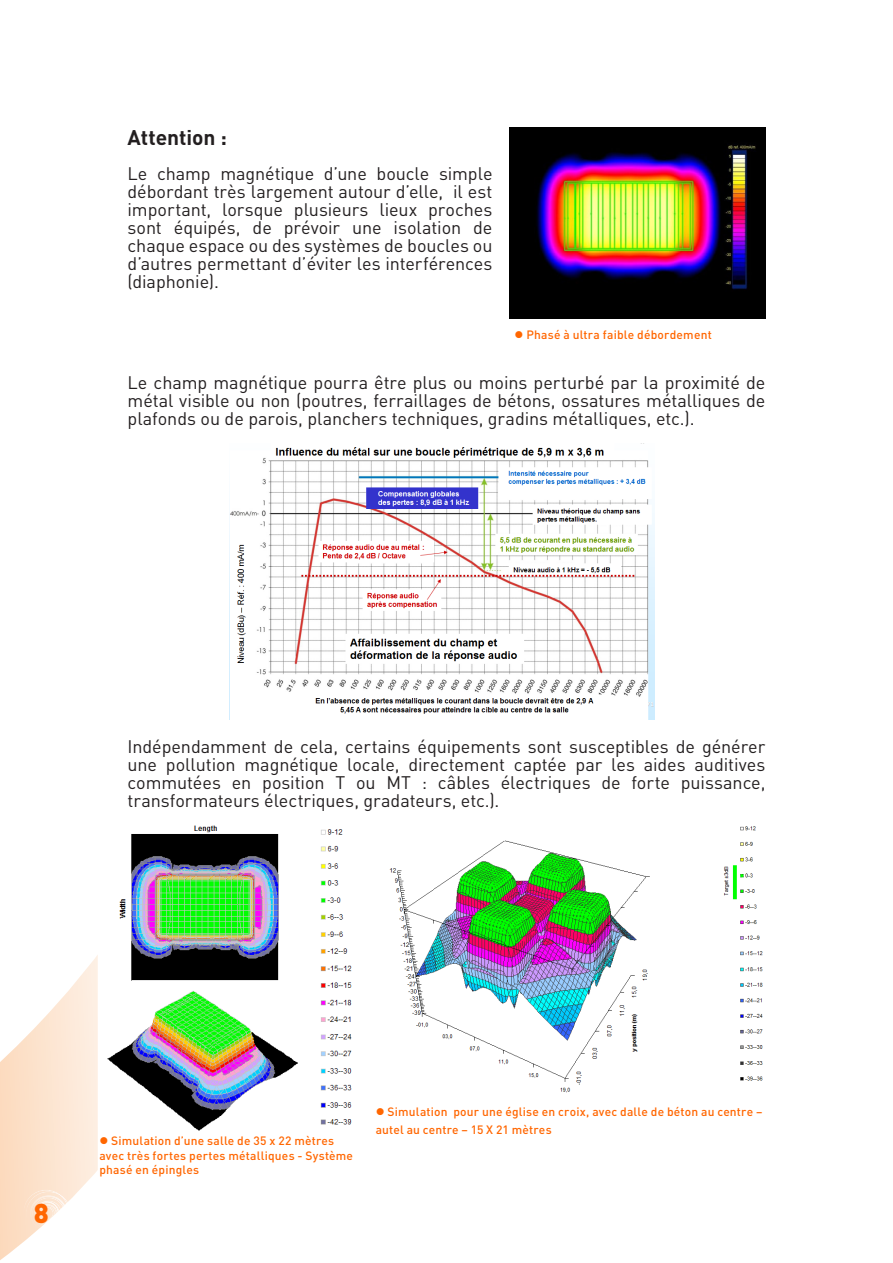
<style>
.page{position:relative;width:893px;height:1263px;background:#fff}
.page>*{position:absolute;margin:0;border:0;box-sizing:border-box;transform-origin:0 0}
.t1{font:900 27px "DIN";color:#f60}
.titre2{font:700 21px "DIN";letter-spacing:-.005em;color:#231f20}
.Texte_courant_4mm_av{font:18px/18px "DIN";letter-spacing:-.005em;color:#231f20;text-align:justify}
.Texte_courant{font:500 12px/14.4px "DIN";letter-spacing:.015em;color:#f60}
</style>
<div class="page">
<svg style="left:0;top:955px;width:98px;height:305px"></svg>
<div style="left:38px;top:1207px;width:20px;height:17px;background:#fff;opacity:.75"></div>
<div style="left:38px;top:1203px;width:20px;height:5px;background:#231f20;opacity:.75"></div>
<div style="left:39px;top:1205px;width:18px;height:17px;background:#fff;opacity:.75"></div>
<div style="left:41px;top:1206px;width:14px;height:15px;background:#fff;opacity:.75"></div>
<div style="left:41px;top:1207px;width:12px;height:12px;border:1px solid #fff;border-radius:50%"></div>
<div style="left:40px;top:1208px;width:14px;height:13px;background:#fff;opacity:.75"></div>
<img style="left:509px;top:128px;width:256px;height:191px">
<img style="left:230px;top:443px;width:424px;height:277px">
<img style="left:389px;top:826px;width:374px;height:267px">
<img style="left:107px;top:825px;width:245px;height:306px">
<p class="titre2" style="left:128px;top:124px;width:101px">Attention :</p>
<p class="Texte_courant_4mm_av" style="left:128px;top:164px;width:366px">Le champ magnétique d’une boucle simple débordant très largement autour d’elle, il est important, lorsque plusieurs lieux proches sont équipés, de prévoir une isolation de chaque espace ou des systèmes de boucles ou d’autres permettant d’éviter les interférences (diaphonie).</p>
<p class="Texte_courant" style="left:514px;top:328px;width:199px">● Phasé à ultra faible débordement</p>
<p class="Texte_courant_4mm_av" style="left:128px;top:373px;width:639px">Le champ magnétique pourra être plus ou moins perturbé par la proximité de métal visible ou non (poutres, ferraillages de bétons, ossatures métalliques de plafonds ou de parois, planchers techniques, gradins métalliques, etc.).</p>
<p class="Texte_courant_4mm_av" style="left:128px;top:737px;width:639px">Indépendamment de cela, certains équipements sont susceptibles de générer une pollution magnétique locale, directement captée par les aides auditives commutées en position T ou MT : câbles électriques de forte puissance, transformateurs électriques, gradateurs, etc.).</p>
<h1 class="t1" style="left:34px;top:1195px;width:17px">8</h1>
<p class="Texte_courant" style="left:99px;top:1133px;width:255px">● Simulation d’une salle de 35 x 22 mètres avec très fortes pertes métalliques - Système phasé en épingles</p>
<p class="Texte_courant" style="left:376px;top:1102px;width:388px;line-height:18px">● Simulation pour une église en croix, avec dalle de béton au centre – autel au centre – 15 X 21 mètres</p>
</div>
